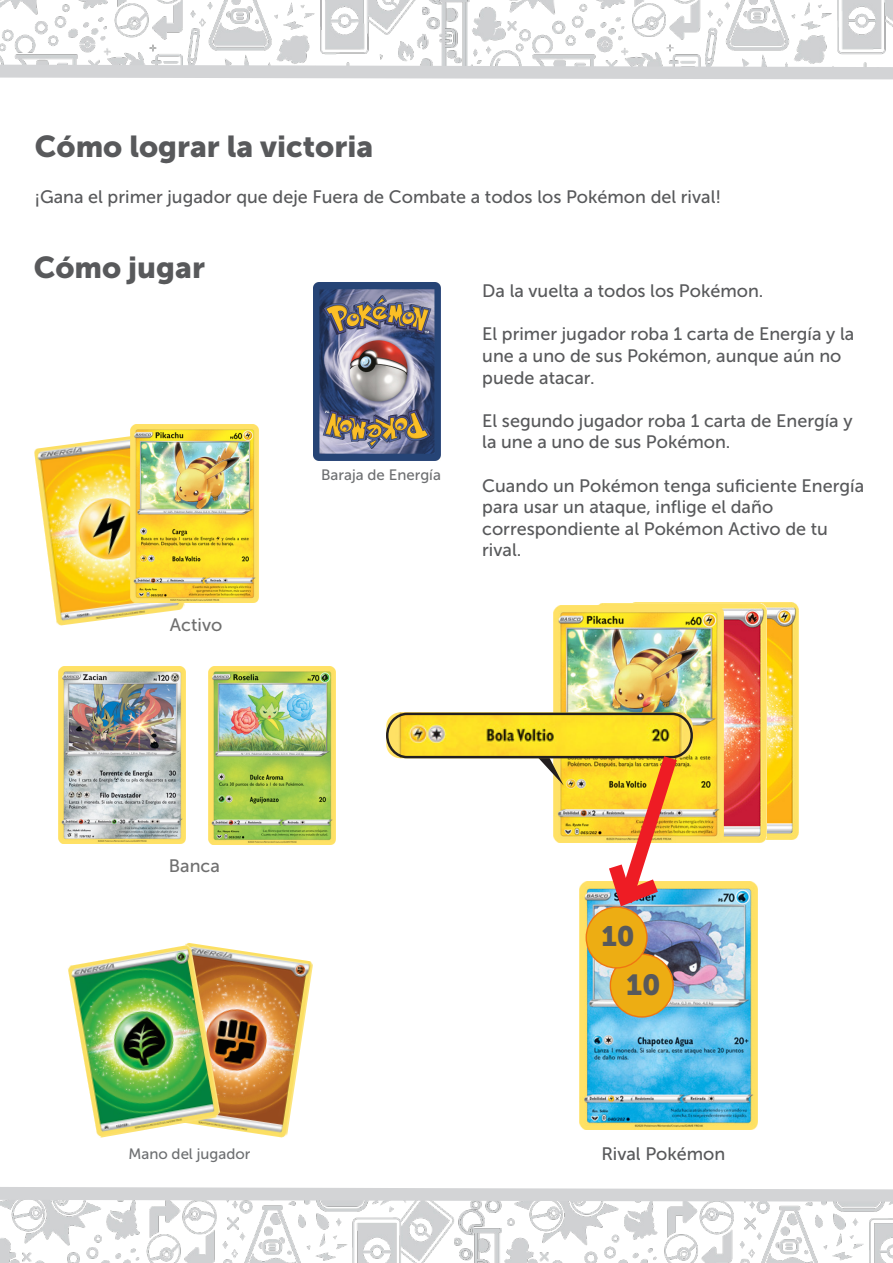
<style>
.page{position:relative;width:893px;height:1263px;background:#fff}
.page>*{position:absolute;margin:0;border:0;box-sizing:border-box;transform-origin:0 0}
.t1{font:30.15px "Museo Sans 900";color:#58595b}
.t2{font:28.95px "Museo Sans 900";color:#58595b}
.t3{font:27.9px "Museo Sans 900";color:#58595b}
.t4{font:18px/21.6px "Museo Sans 500";color:#58595b}
.t5{font:18px "Museo Sans 500";color:#6f6f6f}
.t6{font:15px "Museo Sans 500";color:#6d6f71}
</style>
<div class="page">
<img style="left:0;top:0;width:423px;height:65px">
<img style="left:423px;top:0;width:470px;height:65px">
<svg style="left:0;top:65px;width:893px;height:14px"></svg>
<img style="left:0;top:1202px;width:455px;height:61px">
<img style="left:455px;top:1202px;width:438px;height:61px">
<svg style="left:0;top:1187px;width:893px;height:15px"></svg>
<img style="left:34px;top:432px;width:151px;height:194px">
<img style="left:208px;top:666px;width:128px;height:178px">
<img style="left:131px;top:425px;width:127px;height:178px">
<img style="left:58px;top:666px;width:127px;height:177px">
<img style="left:313px;top:283px;width:128px;height:178px">
<img style="left:186px;top:943px;width:127px;height:195px">
<img style="left:67px;top:944px;width:154px;height:194px">
<img style="left:767px;top:603px;width:31px;height:236px">
<img style="left:598px;top:603px;width:169px;height:239px">
<img style="left:553px;top:605px;width:170px;height:237px">
<img style="left:579px;top:881px;width:178px;height:249px">
<svg style="left:386px;top:711px;width:308px;height:207px"></svg>
<div style="left:610px;top:954px;width:63px;height:63px;background:#edad13;border-radius:50%"></div>
<div style="left:610px;top:953px;width:64px;height:65px;border:1px solid #f07611;border-radius:50%"></div>
<div style="left:586px;top:907px;width:61px;height:61px;background:#edad13;border-radius:50%"></div>
<div style="left:586px;top:906px;width:62px;height:62px;border:1px solid #f07611;border-radius:50%"></div>
<h1 class="t1" style="left:35px;top:129px;width:340px">Cómo lograr la victoria</h1>
<p class="t4" style="left:35px;top:186px;width:688px">¡Gana el primer jugador que deje Fuera de Combate a todos los Pokémon del rival!</p>
<h1 class="t1" style="left:34px;top:251px;width:173px">Cómo jugar</h1>
<p class="t5" style="left:170px;top:615px;width:54px">Activo</p>
<p class="t6" style="left:321px;top:467px;width:121px">Baraja de Energía</p>
<p class="t4" style="left:482px;top:280px;width:283px">Da la vuelta a todos los Pokémon.</p>
<p class="t4" style="left:482px;top:323px;width:374px">El primer jugador roba 1 carta de Energía y la une a uno de sus Pokémon, aunque aún no puede atacar.</p>
<p class="t4" style="left:482px;top:410px;width:372px">El segundo jugador roba 1 carta de Energía y la une a uno de sus Pokémon.</p>
<p class="t4" style="left:482px;top:475px;width:383px">Cuando un Pokémon tenga suficiente Energía para usar un ataque, inflige el daño correspondiente al Pokémon Activo de tu rival.</p>
<p class="t5" style="left:169px;top:856px;width:53px">Banca</p>
<p class="t6" style="left:128px;top:1145px;width:123px">Mano del jugador</p>
<h3 class="t3" style="left:601px;top:921px;width:35px">10</h3>
<h2 class="t2" style="left:626px;top:968px;width:36px">10</h2>
<p class="t4" style="left:601px;top:1142px;width:125px">Rival Pokémon</p>
</div>
